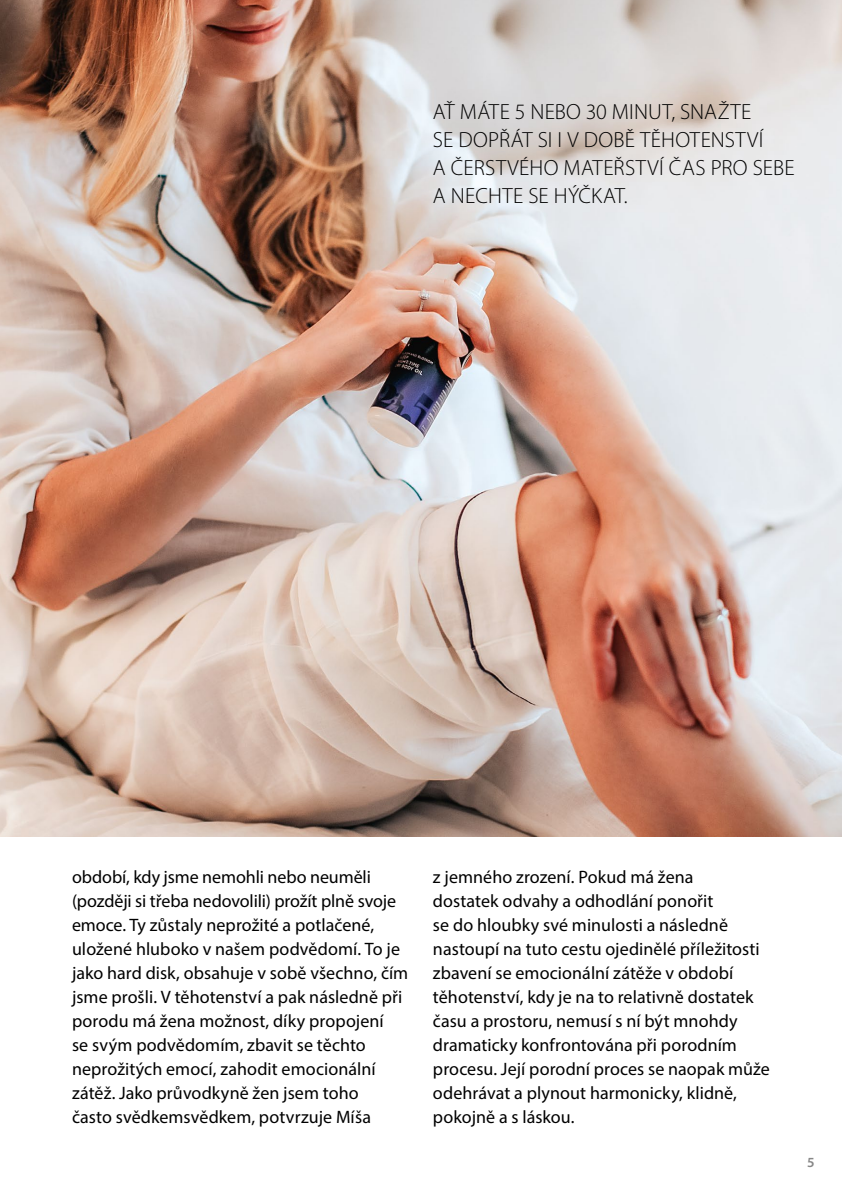
<style>
.page{position:relative;width:842px;height:1191px;background:#fff}
.page>*{position:absolute;margin:0;border:0;box-sizing:border-box;transform-origin:0 0}
.t1{font:300 22px/28px "Myriad Pro";letter-spacing:.01em;color:#000}
.t2{font:18px/24px "Myriad Pro";letter-spacing:.005em;color:#000}
.t3{font:600 14px "Myriad Pro";color:#878787}
</style>
<div class="page">
<img style="left:1px;top:0;width:841px;height:836px">
<p class="t1" style="left:433px;top:97px;width:363px">AŤ MÁTE 5 NEBO 30 MINUT, SNAŽTE<br>SE DOPŘÁT SI I V DOBĚ TĚHOTENSTVÍ<br>A ČERSTVÉHO MATEŘSTVÍ ČAS PRO SEBE<br>A NECHTE SE HÝČKAT.</p>
<p class="t2" style="left:72px;top:864px;width:338px">období, kdy jsme nemohli nebo neuměli (později si třeba nedovolili) prožít plně svoje emoce. Ty zůstaly neprožité a potlačené, uložené hluboko v našem podvědomí. To je jako hard disk, obsahuje v sobě všechno, čím jsme prošli. V těhotenství a pak následně při porodu má žena možnost, díky propojení<br>se svým podvědomím, zbavit se těchto neprožitých emocí, zahodit emocionální zátěž. Jako průvodkyně žen jsem toho<br>často svědkemsvědkem, potvrzuje Míša</p>
<p class="t2" style="left:433px;top:864px;width:338px">z jemného zrození. Pokud má žena<br>dostatek odvahy a odhodlání ponořit<br>se do hloubky své minulosti a následně nastoupí na tuto cestu ojedinělé příležitosti zbavení se emocionální zátěže v období těhotenství, kdy je na to relativně dostatek času a prostoru, nemusí s ní být mnohdy dramaticky konfrontována při porodním procesu. Její porodní proces se naopak může odehrávat a plynout harmonicky, klidně, pokojně a s láskou.</p>
<p class="t3" style="left:807px;top:1153px;width:9px">5</p>
</div>
